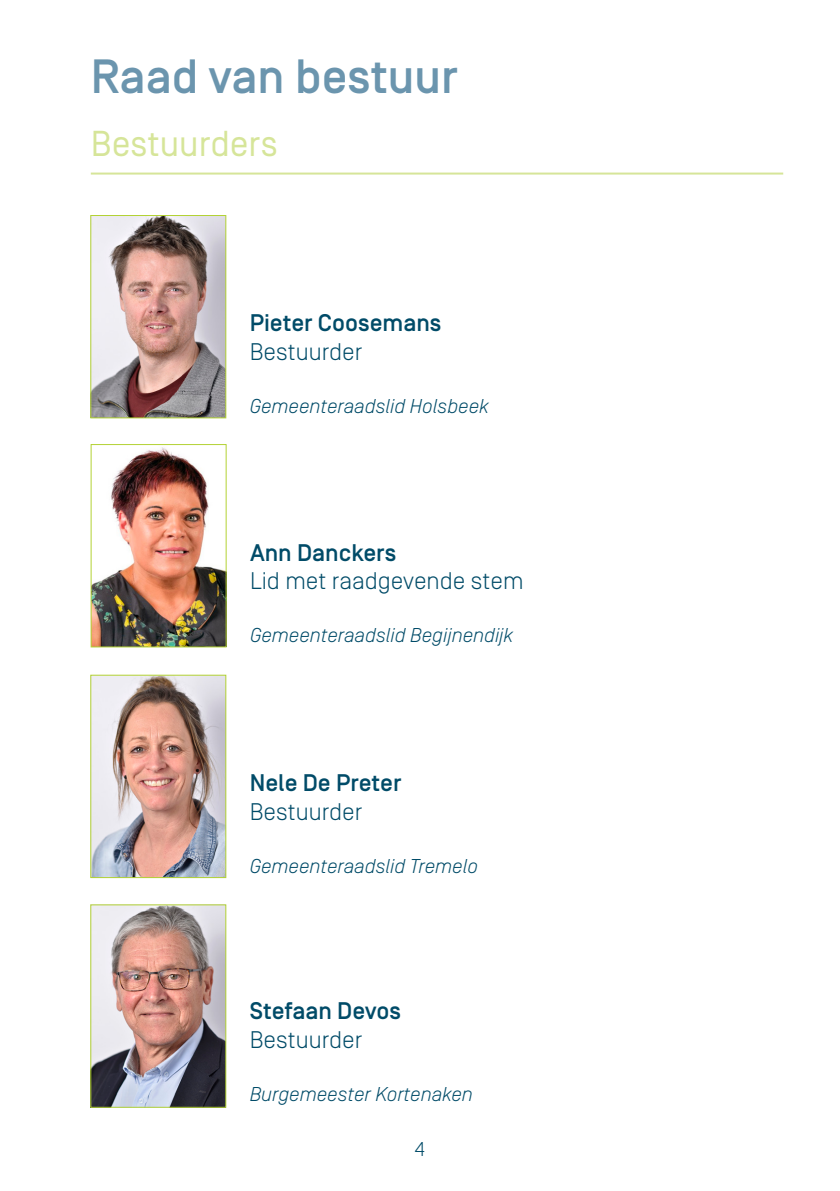
<style>
.page{position:relative;width:840px;height:1191px;background:#fff}
.page>*{position:absolute;margin:0;border:0;box-sizing:border-box;transform-origin:0 0}
.t1{font:500 48px "Simplon BP";color:#6b95ae}
.t2{font:36px "Simplon BP Regular";color:#d6e599}
.t3{font:300 24px "Simplon BP";color:#004b68}
.t4{font:500 24px "Simplon BP";color:#004b68}
.t5{font:italic 300 20px "Simplon BP";color:#004b68}
.t6{font:300 20px "Simplon BP";color:#004b68}
</style>
<div class="page">
<hr style="left:91px;top:173px;width:691px;height:2px;background:#d6e599">
<img style="left:92px;top:217px;width:132px;height:199px">
<div style="left:90px;top:215px;width:136px;height:203px;border:1px solid #b3d234"></div>
<img style="left:92px;top:677px;width:132px;height:199px">
<div style="left:90px;top:675px;width:136px;height:203px;border:1px solid #b3d234"></div>
<img style="left:92px;top:906px;width:132px;height:199px">
<div style="left:90px;top:904px;width:136px;height:203px;border:1px solid #b3d234"></div>
<img style="left:93px;top:447px;width:131px;height:198px">
<div style="left:91px;top:444px;width:135px;height:203px;border:1px solid #b3d234"></div>
<p class="t1" style="left:91px;top:49px;width:368px">Raad van bestuur</p>
<p class="t2" style="left:91px;top:122px;width:188px">Bestuurders</p>
<p class="t4" style="left:249px;top:309px;width:193px">Pieter Coosemans</p>
<p class="t3" style="left:249px;top:338px;width:114px">Bestuurder</p>
<p class="t5" style="left:249px;top:394px;width:240px">Gemeenteraadslid Holsbeek</p>
<p class="t4" style="left:250px;top:538px;width:148px">Ann Danckers</p>
<p class="t3" style="left:250px;top:567px;width:275px">Lid met raadgevende stem</p>
<p class="t5" style="left:250px;top:623px;width:264px">Gemeenteraadslid Begijnendijk</p>
<p class="t4" style="left:249px;top:769px;width:153px">Nele De Preter</p>
<p class="t3" style="left:249px;top:797px;width:114px">Bestuurder</p>
<p class="t5" style="left:249px;top:854px;width:230px">Gemeenteraadslid Tremelo</p>
<p class="t4" style="left:249px;top:997px;width:153px">Stefaan Devos</p>
<p class="t3" style="left:249px;top:1026px;width:114px">Bestuurder</p>
<p class="t5" style="left:249px;top:1082px;width:224px">Burgemeester Kortenaken</p>
<p class="t6" style="left:414px;top:1137px;width:12px">4</p>
</div>
